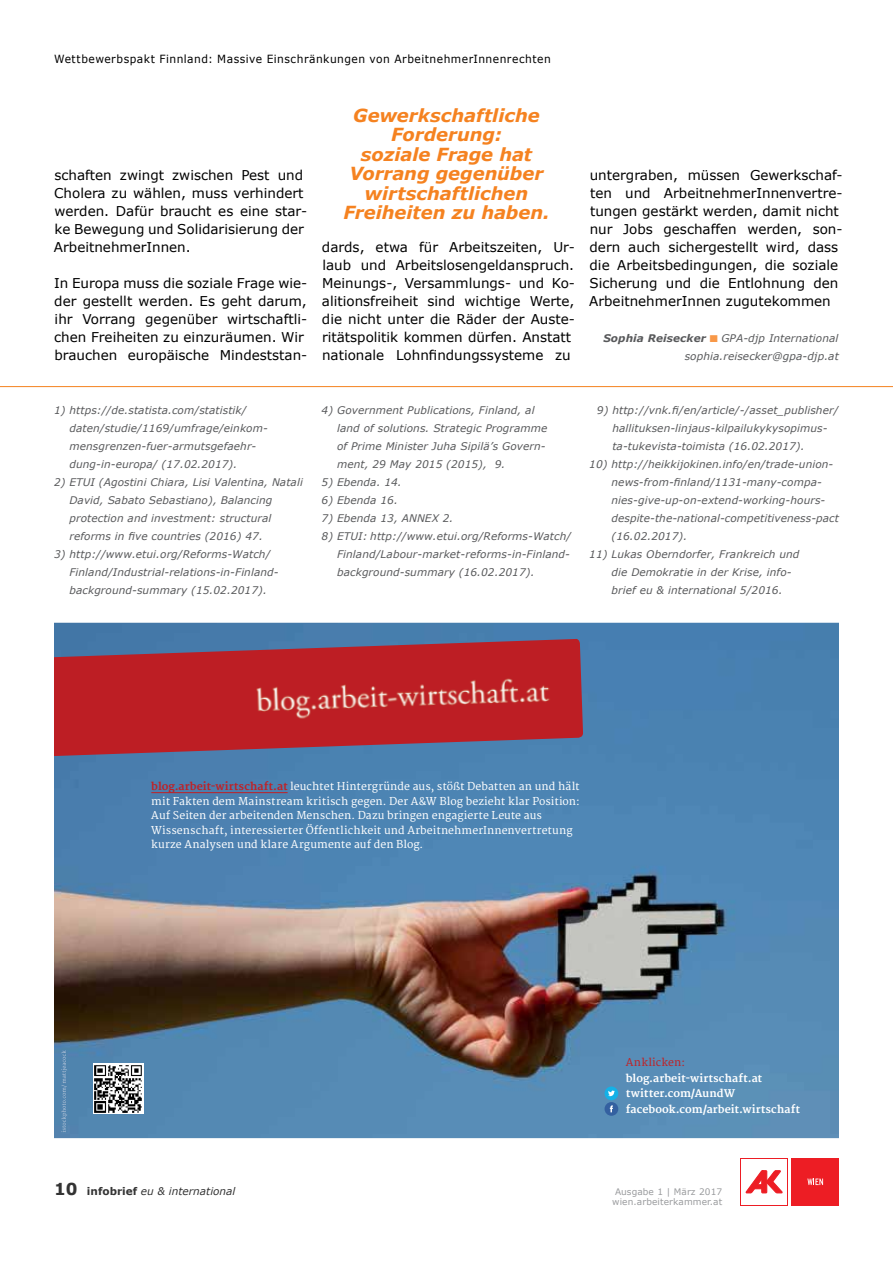
<style>
.page{position:relative;width:893px;height:1263px;background:#fff}
.page>*{position:absolute;margin:0;border:0;box-sizing:border-box;transform-origin:0 0}
.t1{font:italic 700 18px/19.5px "Verdana";letter-spacing:-.005em;color:#f58220;text-align:center}
.t2{font:13.5px/18px "Verdana";color:#000}
.t3{font:11.25px "Verdana";letter-spacing:.045em;color:#000;scale:.95 1}
.t4{font:italic 10.5px/18px "Verdana";letter-spacing:.01em;color:#58595b}
.t5{font:10.5px/14.5px "Merriweather";letter-spacing:.01em;color:#fff}
.t6{font:700 10.5px/15.9px "Merriweather";letter-spacing:.01em;color:#fff}
.t7{font:italic 10.5px "Verdana";color:#000}
.t8{font:10.5px "Merriweather";letter-spacing:.025em;color:#bf2126}
.t9{font:9px/10.5px "Verdana";letter-spacing:.01em;color:#808285}
.s1{font-weight:700}
.s2{color:#f89848}
.s3{font-weight:700;color:#bf2126}
.s4{font-weight:700;font-style:normal;font-size:16.5px}
.s5{font-weight:700;font-style:normal}
</style>
<div class="page">
<svg style="left:741px;top:1158px;width:47px;height:47px"></svg>
<div style="left:742px;top:1159px;width:45px;height:45px;background:#fff"></div>
<svg style="left:746px;top:1170px;width:36px;height:23px"></svg>
<div style="left:792px;top:1158px;width:47px;height:47px;background:#ed1d24"></div>
<svg style="left:807px;top:1178px;width:16px;height:7px"></svg>
<hr style="left:0;top:386px;width:893px;height:1px;background:#f58220">
<img style="left:54px;top:623px;width:785px;height:515px">
<hr style="left:151px;top:792px;width:137px;height:1px;background:#bf2126">
<div style="left:605px;top:1086px;width:13px;height:14px;background:#14b1e7;border-radius:50%"></div>
<svg style="left:608px;top:1090px;width:7px;height:6px"></svg>
<svg style="left:605px;top:1102px;width:13px;height:14px"></svg>
<img style="left:94px;top:1063px;width:49px;height:50px">
<img style="left:54px;top:639px;width:529px;height:117px">
<img style="left:61px;top:1050px;width:6px;height:82px">
<p class="t3" style="left:54px;top:51px;width:524px">Wettbewerbspakt Finnland: Massive Einschränkungen von ArbeitnehmerInnenrechten</p>
<p class="t2" style="left:54px;top:166px;width:255px">schaften zwingt zwischen Pest und<br>Cholera zu wählen, muss verhindert werden. Dafür braucht es eine star&shy;ke Bewegung und Solidarisierung der<br>ArbeitnehmerInnen.</p>
<p class="t2" style="left:54px;top:274px;width:255px">In Europa muss die soziale Frage wie&shy;der gestellt werden. Es geht darum, ihr Vorrang gegenüber wirtschaftli&shy;chen Freiheiten zu einzuräumen. Wir brauchen europäische Mindeststan-</p>
<h1 class="t1" style="left:343px;top:105px;width:208px">Gewerkschaftliche<br>Forderung:<br>soziale Frage hat<br>Vorrang gegenüber wirtschaftlichen<br>Freiheiten zu haben.</h1>
<p class="t2" style="left:322px;top:238px;width:255px">dards, etwa für Arbeitszeiten, Ur&shy;laub und Arbeitslosengeldanspruch.<br>Meinungs-, Versammlungs- und Ko&shy;alitionsfreiheit sind wichtige Werte, die nicht unter die Räder der Auste&shy;ritätspolitik kommen dürfen. Anstatt nationale Lohnfindungssysteme zu</p>
<p class="t2" style="left:589px;top:166px;width:255px">untergraben, müssen Gewerkschaf&shy;ten und ArbeitnehmerInnenvertre&shy;tungen gestärkt werden, damit nicht nur Jobs geschaffen werden, son&shy;dern auch sichergestellt wird, dass die Arbeitsbedingungen, die soziale Sicherung und die Entlohnung den ArbeitnehmerInnen zugutekommen</p>
<p class="t4" style="left:603px;top:329px;width:237px;text-align:right"><span class="s1">Sophia Reisecker</span> <span class="s2">■</span> GPA-djp International sophia.reisecker@gpa-djp.at</p>
<p class="t4" style="left:69px;top:401px;width:200px;text-indent:-15px">1) https://de.statista.com/statistik/ daten/studie/1169/umfrage/einkom&shy;mensgrenzen-fuer-armutsgefaehr&shy;dung-in-europa/ (17.02.2017).</p>
<p class="t4" style="left:69px;top:473px;width:235px;text-indent:-15px">2) ETUI (Agostini Chiara, Lisi Valentina, Natali David, Sabato Sebastiano), Balancing protection and investment: structural reforms in five countries (2016) 47.</p>
<p class="t4" style="left:69px;top:545px;width:211px;text-indent:-15px">3) http://www.etui.org/Reforms-Watch/<br>Finland/Industrial-relations-in-Finland&shy;background-summary (15.02.2017).</p>
<p class="t4" style="left:337px;top:401px;width:212px;text-indent:-15px">4) Government Publications, Finland, al land of solutions. Strategic Programme of Prime Minister Juha Sipilä’s Govern&shy;ment, 29 May 2015 (2015), 9.</p>
<p class="t4" style="left:322px;top:473px;width:82px">5) Ebenda. 14.</p>
<p class="t4" style="left:322px;top:491px;width:78px">6) Ebenda 16.</p>
<p class="t4" style="left:322px;top:509px;width:133px">7) Ebenda 13, ANNEX 2.</p>
<p class="t4" style="left:337px;top:527px;width:236px;text-align:justify;text-indent:-15px">8) ETUI: http://www.etui.org/Reforms-Watch/ Finland/Labour-market-reforms-in-Finland&shy;background-summary (16.02.2017).</p>
<p class="t4" style="left:612px;top:401px;width:228px;text-indent:-15px">9) http://vnk.fi/en/article/-/asset_publisher/ hallituksen-linjaus-kilpailukykysopimus&shy;ta-tukevista-toimista (16.02.2017).</p>
<p class="t4" style="left:611px;top:455px;width:229px;text-indent:-22px">10) http://heikkijokinen.info/en/trade-union&shy;news-from-finland/1131-many-compa&shy;nies-give-up-on-extend-working-hours&shy;despite-the-national-competitiveness-pact (16.02.2017).</p>
<p class="t4" style="left:611px;top:545px;width:189px;text-indent:-22px">11) Lukas Oberndorfer, Frankreich und die Demokratie in der Krise, info&shy;brief eu &amp; international 5/2016.</p>
<p class="t5" style="left:151px;top:779px;width:430px"><span class="s3">blog.arbeit-wirtschaft.at</span> leuchtet Hintergründe aus, stößt Debatten an und hält mit Fakten dem Mainstream kritisch gegen. Der A&amp;W Blog bezieht klar Position:<br>Auf Seiten der arbeitenden Menschen. Dazu bringen engagierte Leute aus Wissenschaft, interessierter Öffentlichkeit und Arbeit nehmerInnenvertretung kurze Analysen und klare Argumente auf den Blog.</p>
<p class="t8" style="left:626px;top:1056px;width:61px">Anklicken:</p>
<p class="t6" style="left:626px;top:1070px;width:176px">blog.arbeit-wirtschaft.at twitter.com/AundW facebook.com/arbeit.wirtschaft</p>
<p class="t7" style="left:54px;top:1184px;width:183px"><span class="s4">10</span> <span class="s5">infobrief</span> eu &amp; international</p>
<p class="t9" style="left:612px;top:1186px;width:111px">Ausgabe 1 | März 2017 wien.arbeiterkammer.at</p>
</div>
